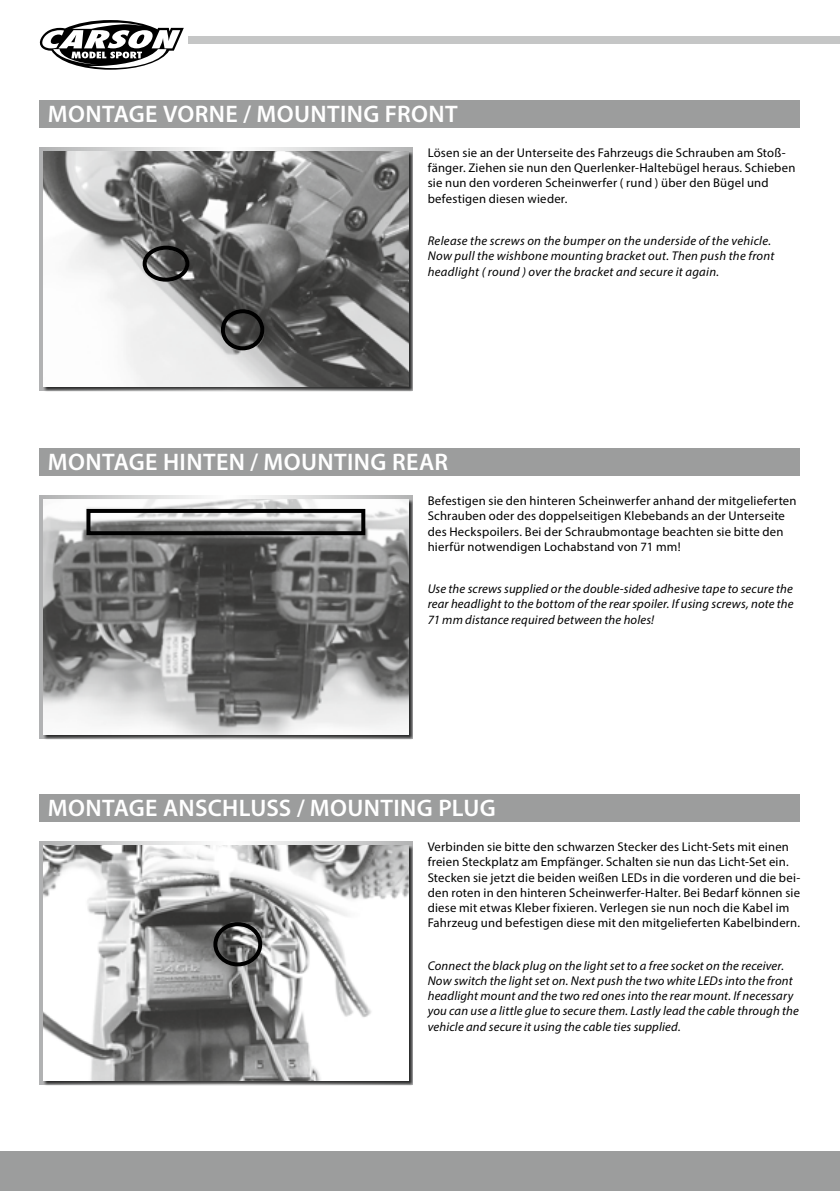
<style>
.page{position:relative;width:840px;height:1191px;background:#fff}
.page>*{position:absolute;margin:0;border:0;box-sizing:border-box;transform-origin:0 0}
.t1{font:600 24px "Myriad Pro";letter-spacing:.015em;color:#fff}
.t2{font:12.6px/15.2px "Myriad Pro";letter-spacing:.015em;color:#000}
.t3{font:italic 12.6px/15.2px "Myriad Pro";letter-spacing:.015em;color:#000}
</style>
<div class="page">
<hr style="left:839px;top:1151px;width:1px;height:40px;background:#9c9d9d">
<div style="left:188px;top:36px;width:651px;height:8px;background:#c5c6c6"></div>
<svg style="left:39px;top:20px;width:144px;height:49px"></svg>
<div style="left:40px;top:100px;width:759px;height:28px;background:#9c9d9d"></div>
<div style="left:40px;top:448px;width:759px;height:28px;background:#9c9d9d"></div>
<div style="left:40px;top:794px;width:759px;height:28px;background:#9c9d9d"></div>
<svg style="left:40px;top:147px;width:372px;height:244px"></svg>
<svg style="left:40px;top:495px;width:372px;height:244px"></svg>
<svg style="left:40px;top:841px;width:372px;height:243px"></svg>
<div style="left:44px;top:152px;width:368px;height:239px;background:#000;opacity:.75"></div>
<img style="left:44px;top:151px;width:364px;height:236px">
<div style="left:44px;top:500px;width:368px;height:239px;background:#000;opacity:.75"></div>
<img style="left:44px;top:499px;width:364px;height:236px">
<div style="left:44px;top:846px;width:368px;height:239px;background:#000;opacity:.75"></div>
<img style="left:44px;top:845px;width:364px;height:235px">
<div style="left:0;top:1151px;width:839px;height:40px;background:#9c9d9d"></div>
<div style="left:143px;top:246px;width:46px;height:36px;border:4px solid #000;border-radius:50%"></div>
<div style="left:221px;top:309px;width:43px;height:41px;border:4px solid #000;border-radius:50%"></div>
<div style="left:213px;top:922px;width:49px;height:44px;border:4px solid #000;border-radius:50%"></div>
<div style="left:86px;top:509px;width:279px;height:26px;border:4px solid #000"></div>
<h1 class="t1" style="left:48px;top:99px;width:411px">MONTAGE VORNE / MOUNTING FRONT</h1>
<p class="t2" style="left:427px;top:145px;width:369px">Lösen sie an der Unterseite des Fahrzeugs die Schrauben am Stoß&shy;fänger. Ziehen sie nun den Querlenker-Haltebügel heraus. Schieben sie nun den vorderen Scheinwerfer ( rund ) über den Bügel und befestigen diesen wieder.</p>
<p class="t3" style="left:427px;top:233px;width:348px">Release the screws on the bumper on the underside of the vehicle.<br>Now pull the wishbone mounting bracket out. Then push the front headlight ( round ) over the bracket and secure it again.</p>
<h1 class="t1" style="left:48px;top:447px;width:401px">MONTAGE HINTEN / MOUNTING REAR</h1>
<p class="t2" style="left:427px;top:493px;width:370px">Befestigen sie den hinteren Scheinwerfer anhand der mitgelieferten Schrauben oder des doppelseitigen Klebebands an der Unterseite des Heckspoilers. Bei der Schraubmontage beachten sie bitte den hierfür notwendigen Lochabstand von 71 mm!</p>
<p class="t3" style="left:427px;top:581px;width:367px;text-align:justify">Use the screws supplied or the double-sided adhesive tape to secure the rear headlight to the bottom of the rear spoiler. If using screws, note the 71 mm distance required between the holes!</p>
<h1 class="t1" style="left:48px;top:792px;width:449px">MONTAGE ANSCHLUSS / MOUNTING PLUG</h1>
<p class="t2" style="left:427px;top:839px;width:374px">Verbinden sie bitte den schwarzen Stecker des Licht-Sets mit einen freien Steckplatz am Empfänger. Schalten sie nun das Licht-Set ein.<br>Stecken sie jetzt die beiden weißen LEDs in die vorderen und die bei&shy;den roten in den hinteren Scheinwerfer-Halter. Bei Bedarf können sie diese mit etwas Kleber fixieren. Verlegen sie nun noch die Kabel im Fahrzeug und befestigen diese mit den mitgelieferten Kabelbindern.</p>
<p class="t3" style="left:427px;top:957px;width:372px">Connect the black plug on the light set to a free socket on the receiver.<br>Now switch the light set on. Next push the two white LEDs into the front headlight mount and the two red ones into the rear mount. If necessary you can use a little glue to secure them. Lastly lead the cable through the vehicle and secure it using the cable ties supplied.</p>
</div>
